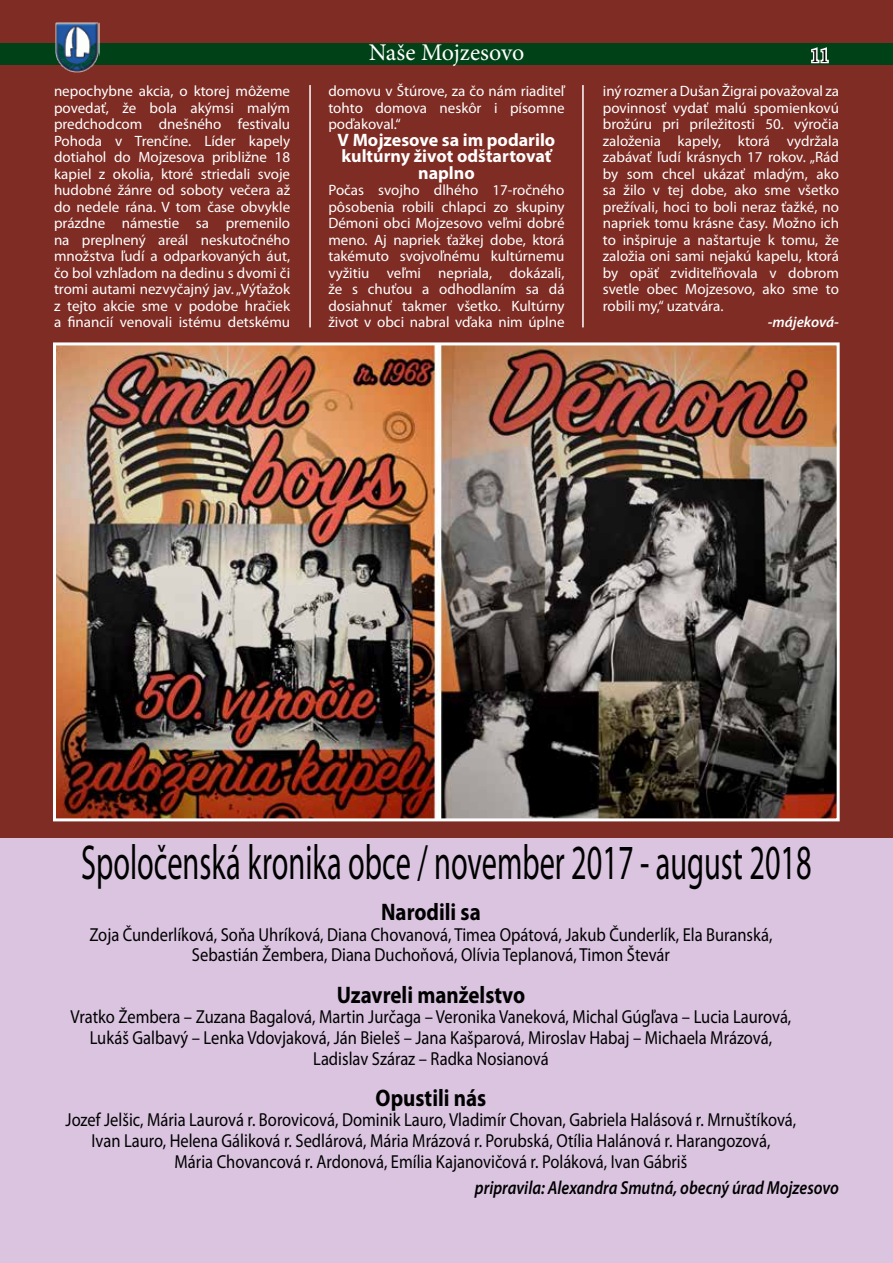
<style>
.page{position:relative;width:893px;height:1263px;background:#fff}
.page>*{position:absolute;margin:0;border:0;box-sizing:border-box;transform-origin:0 0}
.t1{font:49.2px "Myriad Pro";color:#000;scale:.62 1}
.t2{font:700 24px "Myriad Pro";color:#000;scale:.88 1}
.t3{font:24px "Minion Pro";color:#fff}
.t4{font:19.5px "Minion Pro";color:#000}
.t5{font:18.9px/20.7px "Myriad Pro";color:#000;text-align:center;scale:.88 1}
.t6{font:italic 600 18.9px "Myriad Pro";color:#000;scale:.86 1}
.t7{font:700 18px/16.5px "Myriad Pro";color:#fff;text-align:center}
.t8{font:15px/16.5px "Myriad Pro";color:#fff;text-align:justify}
.t9{font:italic 600 15px "Myriad Pro";color:#fff}
</style>
<div class="page">
<div style="left:0;top:0;width:893px;height:839px;background:#7e2c24"></div>
<div style="left:0;top:839px;width:893px;height:424px;background:#dac4e0"></div>
<img style="left:57px;top:346px;width:779px;height:471px">
<div style="left:53px;top:342px;width:787px;height:479px;border:3px solid #fff"></div>
<hr style="left:309px;top:86px;width:2px;height:241px;background:#fff">
<hr style="left:582px;top:86px;width:2px;height:241px;background:#fff">
<div style="left:0;top:43px;width:893px;height:22px;background:#004117"></div>
<svg style="left:811px;top:47px;width:18px;height:17px"></svg>
<img style="left:55px;top:22px;width:45px;height:51px">
<h2 class="t3" style="left:369px;top:38px;width:157px">Naše Mojzesovo</h2>
<h3 class="t4" style="left:810px;top:44px;width:20px">11</h3>
<p class="t8" style="left:54px;top:83px;width:238px">nepochybne akcia, o ktorej môžeme povedať, že bola akýmsi malým predchodcom dnešného festivalu Pohoda v Trenčíne. Líder kapely dotiahol do Mojzesova približne 18 kapiel z okolia, ktoré striedali svoje hudobné žánre od soboty večera až do nedele rána. V tom čase obvykle prázdne námestie sa premenilo na preplnený areál neskutočného množstva ľudí a odparkovaných áut, čo bol vzhľadom na dedinu s dvomi či tromi autami nezvyčajný jav. „Výťažok z tejto akcie sme v podobe hračiek a financií venovali istému detskému</p>
<p class="t8" style="left:328px;top:83px;width:238px">domovu v Štúrove, za čo nám riaditeľ tohto domova neskôr i písomne poďakoval.“</p>
<p class="t7" style="left:338px;top:132px;width:219px">V Mojzesove sa im podarilo kultúrny život odštartovať naplno</p>
<p class="t8" style="left:328px;top:182px;width:238px">Počas svojho dlhého 17-ročného pôsobenia robili chlapci zo skupiny Démoni obci Mojzesovo veľmi dobré meno. Aj napriek ťažkej dobe, ktorá takémuto svojvoľnému kultúrnemu vyžitiu veľmi nepriala, dokázali, že s chuťou a odhodlaním sa dá dosiahnuť takmer všetko. Kultúrny život v obci nabral vďaka nim úplne</p>
<p class="t8" style="left:603px;top:83px;width:238px">iný rozmer aDušan Žigrai považoval za povinnosť vydať malú spomienkovú brožúru pri príležitosti 50. výročia založenia kapely, ktorá vydržala zabávať ľudí krásnych 17 rokov. „Rád by som chcel ukázať mladým, ako sa žilo v tej dobe, ako sme všetko prežívali, hoci to boli neraz ťažké, no napriek tomu krásne časy. Možno ich to inšpiruje a naštartuje k tomu, že založia oni sami nejakú kapelu, ktorá by opäť zviditeľňovala v dobrom svetle obec Mojzesovo, ako sme to robili my,“ uzatvára.</p>
<p class="t9" style="left:768px;top:314px;width:73px">-májeková-</p>
<h1 class="t1" style="left:81px;top:836px;width:1180px">Spoločenská kronika obce / november 2017 - august 2018</h1>
<h2 class="t2" style="left:381px;top:899px;width:115px">Narodili sa</h2>
<p class="t5" style="left:89px;top:924px;width:778px">Zoja Čunderlíková, Soňa Uhríková, Diana Chovanová, Timea Opátová, Jakub Čunderlík, Ela Buranská,<br>Sebastián Žembera, Diana Duchoňová, Olívia Teplanová, Timon Števár</p>
<h2 class="t2" style="left:337px;top:981px;width:216px">Uzavreli manželstvo</h2>
<p class="t5" style="left:71px;top:1007px;width:821px">Vratko Žembera – Zuzana Bagalová, Martin Jurčaga – Veronika Vaneková, Michal Gúgľava – Lucia Laurová,<br>Lukáš Galbavý – Lenka Vdovjaková, Ján Bieleš – Jana Kašparová, Miroslav Habaj – Michaela Mrázová,<br>Ladislav Száraz – Radka Nosianová</p>
<h2 class="t2" style="left:376px;top:1084px;width:127px">Opustili nás</h2>
<p class="t5" style="left:66px;top:1110px;width:832px">Jozef Jelšic, Mária Laurová r. Borovicová, Dominik Lauro, Vladimír Chovan, Gabriela Halásová r. Mrnuštíková,<br>Ivan Lauro, Helena Gáliková r. Sedlárová, Mária Mrázová r. Porubská, Otília Halánová r. Harangozová,<br>Mária Chovancová r. Ardonová, Emília Kajanovičová r. Poláková, Ivan Gábriš</p>
<p class="t6" style="left:475px;top:1178px;width:425px">pripravila: Alexandra Smutná, obecný úrad Mojzesovo</p>
</div>
